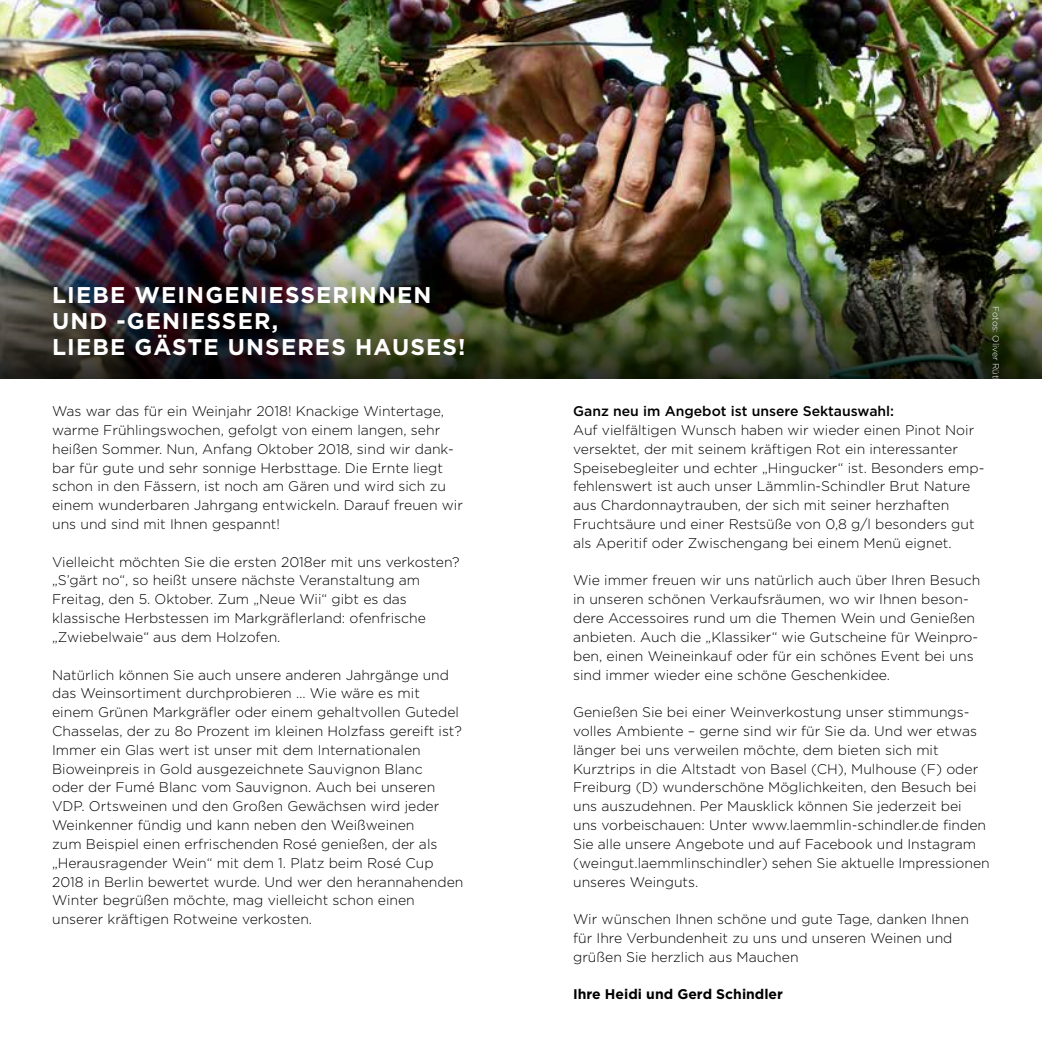
<style>
.page{position:relative;width:1042px;height:1042px;background:#fff}
.page>*{position:absolute;margin:0;border:0;box-sizing:border-box;transform-origin:0 0}
.t1{font:700 22.75px/26.2px "Gotham";letter-spacing:.05em;color:#fff}
.t2{font:300 14px/18.9px "Gotham";color:#000}
.t3{font:500 14px "Gotham";color:#000}
.t4{font:700 14px "Gotham";color:#000}
.t5{font:300 8.75px "Gotham";color:#fff}
</style>
<div class="page">
<img style="left:0;top:0;width:1042px;height:243px">
<img style="left:0;top:243px;width:1042px;height:135px">
<h1 class="t1" style="left:52px;top:281px;width:415px">LIEBE WEINGENIESSERINNEN<br>UND -GENIESSER,<br>LIEBE GÄSTE UNSERES HAUSES!</h1>
<p class="t2" style="left:52px;top:401px;width:412px">Was war das für ein Weinjahr 2018! Knackige Wintertage, warme Frühlingswochen, gefolgt von einem langen, sehr heißen Sommer. Nun, Anfang Oktober 2018, sind wir dank&shy;bar für gute und sehr sonnige Herbsttage. Die Ernte liegt schon in den Fässern, ist noch am Gären und wird sich zu einem wunderbaren Jahrgang entwickeln. Darauf freuen wir uns und sind mit Ihnen gespannt!</p>
<p class="t2" style="left:52px;top:552px;width:409px">Vielleicht möchten Sie die ersten 2018er mit uns verkosten? „S’gärt no“, so heißt unsere nächste Veranstaltung am Freitag, den 5. Oktober. Zum „Neue Wii“ gibt es das klassische Herbstessen im Markgräflerland: ofenfrische „Zwiebelwaie“ aus dem Holzofen.</p>
<p class="t2" style="left:52px;top:665px;width:413px">Natürlich können Sie auch unsere anderen Jahrgänge und das Weinsortiment durchprobieren … Wie wäre es mit einem Grünen Markgräfler oder einem gehaltvollen Gutedel Chasselas, der zu 8o Prozent im kleinen Holzfass gereift ist?<br>Immer ein Glas wert ist unser mit dem Internationalen Bioweinpreis in Gold ausgezeichnete Sauvignon Blanc<br>oder der Fumé Blanc vom Sauvignon. Auch bei unseren VDP. Ortsweinen und den Großen Gewächsen wird jeder Weinkenner fündig und kann neben den Weißweinen<br>zum Beispiel einen erfrischenden Rosé genießen, der als „Herausragender Wein“ mit dem 1. Platz beim Rosé Cup 2018 in Berlin bewertet wurde. Und wer den herannahenden Winter begrüßen möchte, mag vielleicht schon einen unserer kräftigen Rotweine verkosten.</p>
<p class="t5" style="left:1001px;top:306px;width:88px;rotate:90deg">Fotos: Oliver Rüther</p>
<p class="t3" style="left:573px;top:402px;width:323px">Ganz neu im Angebot ist unsere Sektauswahl:</p>
<p class="t2" style="left:573px;top:420px;width:413px">Auf vielfältigen Wunsch haben wir wieder einen Pinot Noir versektet, der mit seinem kräftigen Rot ein interessanter Speisebegleiter und echter „Hingucker“ ist. Besonders emp&shy;fehlenswert ist auch unser Lämmlin-Schindler Brut Nature aus Chardonnaytrauben, der sich mit seiner herzhaften Fruchtsäure und einer Restsüße von 0,8 g/l besonders gut als Aperitif oder Zwischengang bei einem Menü eignet.</p>
<p class="t2" style="left:573px;top:571px;width:409px">Wie immer freuen wir uns natürlich auch über Ihren Besuch in unseren schönen Verkaufsräumen, wo wir Ihnen beson&shy;dere Accessoires rund um die Themen Wein und Genießen anbieten. Auch die „Klassiker“ wie Gutscheine für Weinpro&shy;ben, einen Weineinkauf oder für ein schönes Event bei uns sind immer wieder eine schöne Geschenkidee.</p>
<p class="t2" style="left:573px;top:702px;width:418px">Genießen Sie bei einer Weinverkostung unser stimmungs&shy;volles Ambiente – gerne sind wir für Sie da. Und wer etwas länger bei uns verweilen möchte, dem bieten sich mit Kurztrips in die Altstadt von Basel (CH), Mulhouse (F) oder Freiburg (D) wunderschöne Möglichkeiten, den Besuch bei uns auszudehnen. Per Mausklick können Sie jederzeit bei<br>uns vorbeischauen: Unter www.laemmlin-schindler.de finden Sie alle unsere Angebote und auf Facebook und Instagram (weingut.laemmlinschindler) sehen Sie aktuelle Impressionen unseres Weinguts.</p>
<p class="t2" style="left:573px;top:909px;width:397px">Wir wünschen Ihnen schöne und gute Tage, danken Ihnen für Ihre Verbundenheit zu uns und unseren Weinen und grüßen Sie herzlich aus Mauchen</p>
<p class="t4" style="left:573px;top:985px;width:211px">Ihre Heidi und Gerd Schindler</p>
</div>
